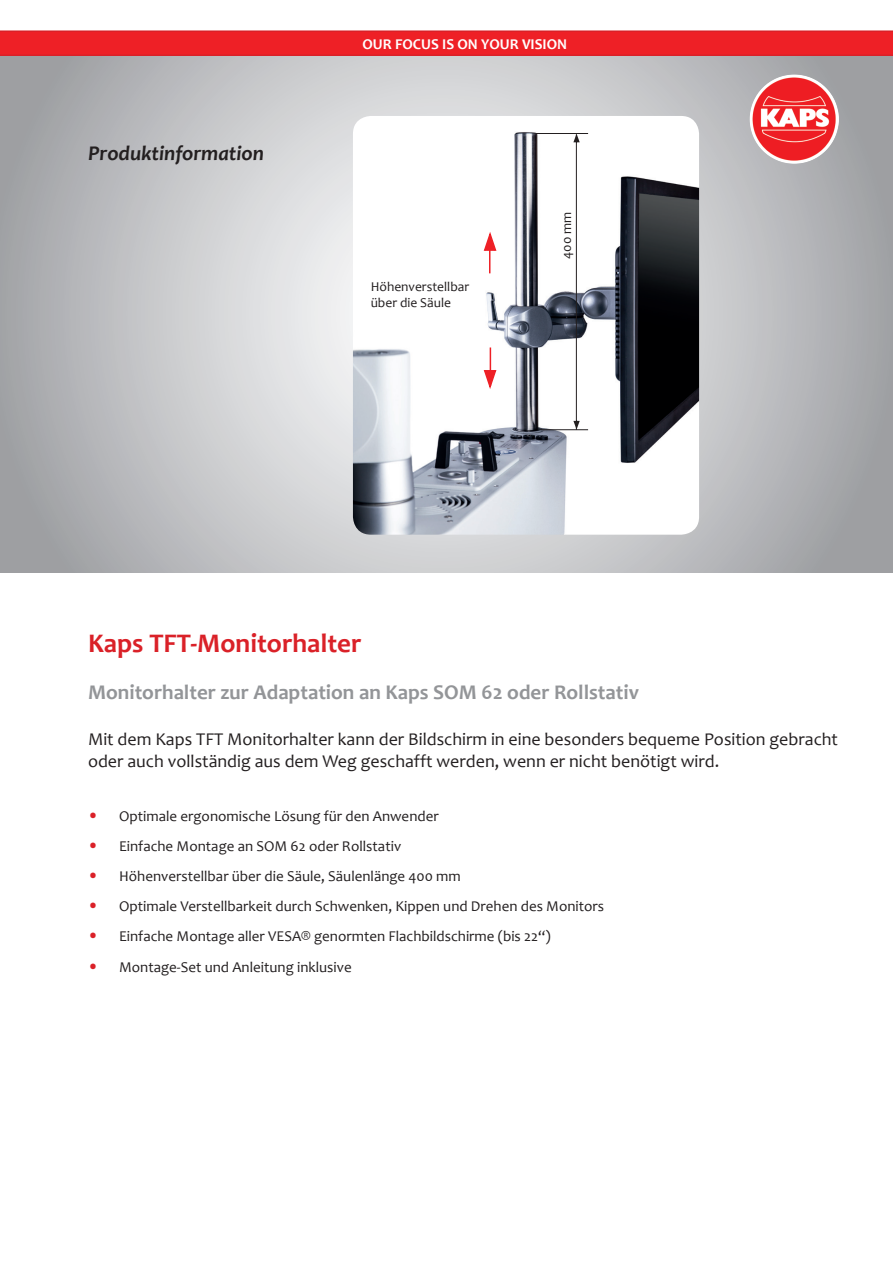
<style>
.page{position:relative;width:893px;height:1263px;background:#fff}
.page>*{position:absolute;margin:0;border:0;box-sizing:border-box;transform-origin:0 0}
.t1{font:700 27px "Candara";color:#da2128}
.t2{font:700 21px "Candara";color:#939598}
.t3{font:italic 700 21px "Candara";color:#231f20}
.t4{font:18px/21.6px "Candara";color:#231f20}
.t5{font:15px "Candara";color:#231f20}
.t6{font:700 15px "Candara";color:#fff}
.t7{font:13.5px/16.2px "Candara";color:#231f20}
.s1{font-size:18px;color:#da2128}
</style>
<div class="page">
<svg style="left:0;top:56px;width:893px;height:516px;background:#bfc0c2"></svg>
<img style="left:353px;top:116px;width:346px;height:419px">
<svg style="left:0;top:30px;width:893px;height:26px;background:#eb242a"></svg>
<img style="left:750px;top:75px;width:89px;height:89px;border-radius:45px">
<hr style="left:489px;top:235px;width:1px;height:38px;background:#ee2026">
<svg style="left:483px;top:232px;width:14px;height:20px"></svg>
<hr style="left:490px;top:347px;width:1px;height:39px;background:#ee2026">
<svg style="left:483px;top:369px;width:14px;height:20px"></svg>
<hr style="left:536px;top:133px;width:52px;height:1px;background:#231f20">
<hr style="left:576px;top:134px;width:1px;height:296px;background:#231f20">
<hr style="left:541px;top:429px;width:47px;height:1px;background:#231f20">
<svg style="left:573px;top:134px;width:7px;height:9px"></svg>
<svg style="left:573px;top:421px;width:7px;height:8px"></svg>
<h2 class="t3" style="left:88px;top:140px;width:177px">Produktinformation</h2>
<p class="t6" style="left:362px;top:35px;width:206px">OUR FOCUS IS ON YOUR VISION</p>
<p class="t7" style="left:371px;top:278px;width:100px">Höhenverstellbar über die Säule</p>
<p class="t7" style="left:559px;top:259px;width:49px;rotate:-90deg">400 mm</p>
<h1 class="t1" style="left:88px;top:626px;width:275px">Kaps TFT-Monitorhalter</h1>
<h2 class="t2" style="left:88px;top:679px;width:552px">Monitorhalter zur Adaptation an Kaps SOM 62 oder Rollstativ</h2>
<p class="t4" style="left:88px;top:729px;width:752px">Mit dem Kaps TFT Monitorhalter kann der Bildschirm in eine besonders bequeme Position gebracht oder auch vollständig aus dem Weg geschafft werden, wenn er nicht benötigt wird.</p>
<p class="t5" style="left:87px;top:807px;width:353px"><span class="s1">•</span> Optimale ergonomische Lösung für den Anwender</p>
<p class="t5" style="left:87px;top:837px;width:316px"><span class="s1">•</span> Einfache Montage an SOM 62 oder Rollstativ</p>
<p class="t5" style="left:87px;top:867px;width:375px"><span class="s1">•</span> Höhenverstellbar über die Säule, Säulenlänge 400 mm</p>
<p class="t5" style="left:87px;top:897px;width:519px"><span class="s1">•</span> Optimale Verstellbarkeit durch Schwenken, Kippen und Drehen des Monitors</p>
<p class="t5" style="left:87px;top:927px;width:465px"><span class="s1">•</span> Einfache Montage aller VESA® genormten Flachbildschirme (bis 22“)</p>
<p class="t5" style="left:87px;top:957px;width:266px"><span class="s1">•</span> Montage-Set und Anleitung inklusive</p>
</div>
